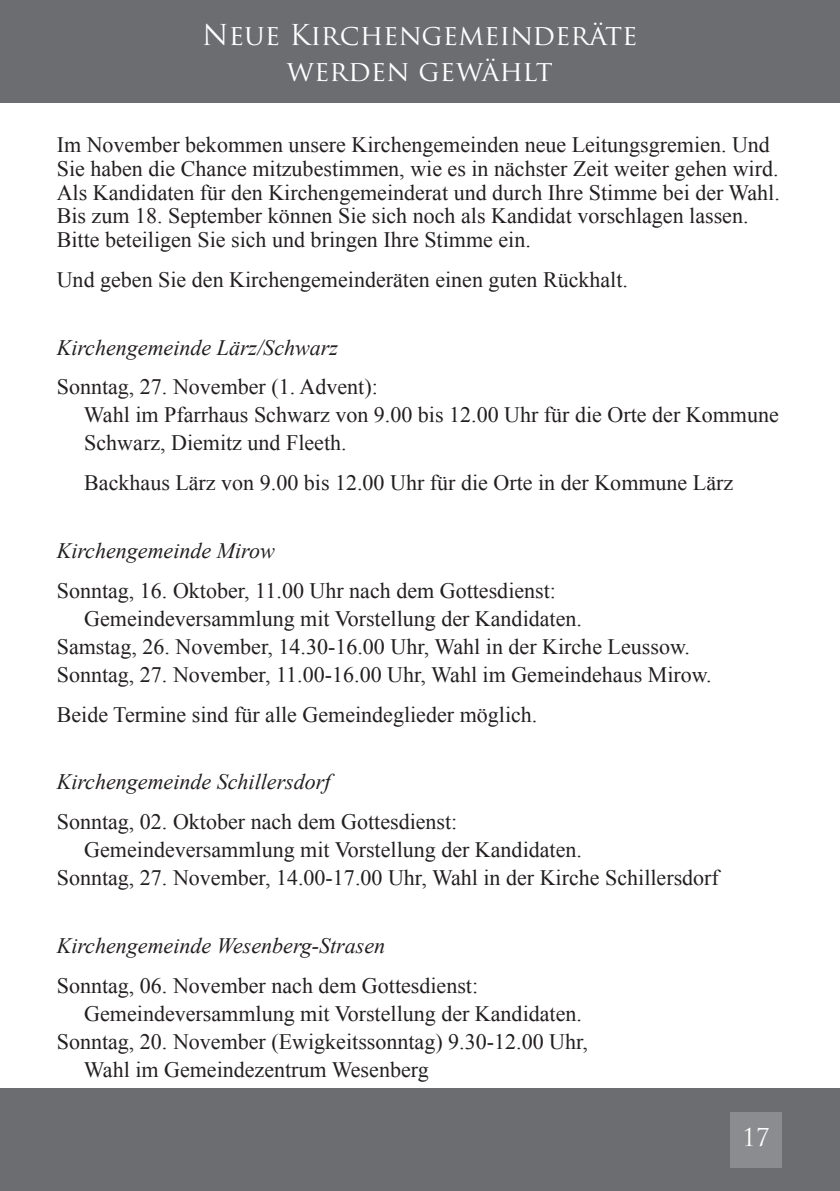
<style>
.page{position:relative;width:840px;height:1191px;background:#fff}
.page>*{position:absolute;margin:0;border:0;box-sizing:border-box;transform-origin:0 0}
.t1{font:28px/36px "Trajan Pro";color:#fff;text-align:center}
.t2{font:24px "Trajan Pro";color:#fff}
.t3{font:22px/23.8px "Times New Roman";color:#231f20}
.t4{font:italic 22px "Times New Roman";color:#231f20}
</style>
<div class="page">
<div style="left:0;top:1089px;width:839px;height:102px;background:#6c6d70"></div>
<div style="left:730px;top:1112px;width:51px;height:55px;background:#8a8c8f"></div>
<div style="left:0;top:0;width:839px;height:102px;background:#6c6d70"></div>
<p class="t1" style="left:202px;top:17px;width:436px">Neue Kirchengemeinderäte werden gewählt</p>
<p class="t3" style="left:57px;top:132px;width:724px">Im November bekommen unsere Kirchengemeinden neue Leitungsgremien. Und Sie haben die Chance mitzubestimmen, wie es in nächster Zeit weiter gehen wird.<br>Als Kandidaten für den Kirchengemeinderat und durch Ihre Stimme bei der Wahl.<br>Bis zum 18. September können Sie sich noch als Kandidat vorschlagen lassen.<br>Bitte beteiligen Sie sich und bringen Ihre Stimme ein.</p>
<p class="t3" style="left:57px;top:267px;width:572px">Und geben Sie den Kirchengemeinderäten einen guten Rückhalt.</p>
<p class="t4" style="left:57px;top:332px;width:282px">Kirchengemeinde Lärz/Schwarz</p>
<p class="t3" style="left:84px;top:372px;width:696px;line-height:28px;text-indent:-27px">Sonntag, 27. November (1. Advent):<br>Wahl im Pfarrhaus Schwarz von 9.00 bis 12.00 Uhr für die Orte der Kommune<br>Schwarz, Diemitz und Fleeth.</p>
<p class="t3" style="left:84px;top:470px;width:650px">Backhaus Lärz von 9.00 bis 12.00 Uhr für die Orte in der Kommune Lärz</p>
<p class="t4" style="left:57px;top:535px;width:219px">Kirchengemeinde Mirow</p>
<p class="t3" style="left:57px;top:578px;width:500px">Sonntag, 16. Oktober, 11.00 Uhr nach dem Gottesdienst:</p>
<p class="t3" style="left:84px;top:606px;width:499px">Gemeindeversammlung mit Vorstellung der Kandidaten.</p>
<p class="t3" style="left:57px;top:634px;width:634px">Samstag, 26. November, 14.30-16.00 Uhr, Wahl in der Kirche Leussow.</p>
<p class="t3" style="left:57px;top:662px;width:656px">Sonntag, 27. November, 11.00-16.00 Uhr, Wahl im Gemeindehaus Mirow.</p>
<p class="t3" style="left:57px;top:702px;width:482px">Beide Termine sind für alle Gemeindeglieder möglich.</p>
<p class="t4" style="left:57px;top:767px;width:275px">Kirchengemeinde Schillersdorf</p>
<p class="t3" style="left:57px;top:809px;width:402px">Sonntag, 02. Oktober nach dem Gottesdienst:</p>
<p class="t3" style="left:84px;top:837px;width:499px">Gemeindeversammlung mit Vorstellung der Kandidaten.</p>
<p class="t3" style="left:57px;top:865px;width:663px">Sonntag, 27. November, 14.00-17.00 Uhr, Wahl in der Kirche Schillersdorf</p>
<p class="t4" style="left:57px;top:930px;width:330px">Kirchengemeinde Wesenberg-Strasen</p>
<p class="t3" style="left:57px;top:973px;width:423px">Sonntag, 06. November nach dem Gottesdienst:</p>
<p class="t3" style="left:84px;top:1001px;width:499px">Gemeindeversammlung mit Vorstellung der Kandidaten.</p>
<p class="t3" style="left:57px;top:1029px;width:532px">Sonntag, 20. November (Ewigkeitssonntag) 9.30-12.00 Uhr,</p>
<p class="t3" style="left:84px;top:1057px;width:346px">Wahl im Gemeindezentrum Wesenberg</p>
<p class="t2" style="left:741px;top:1122px;width:29px">17</p>
</div>
